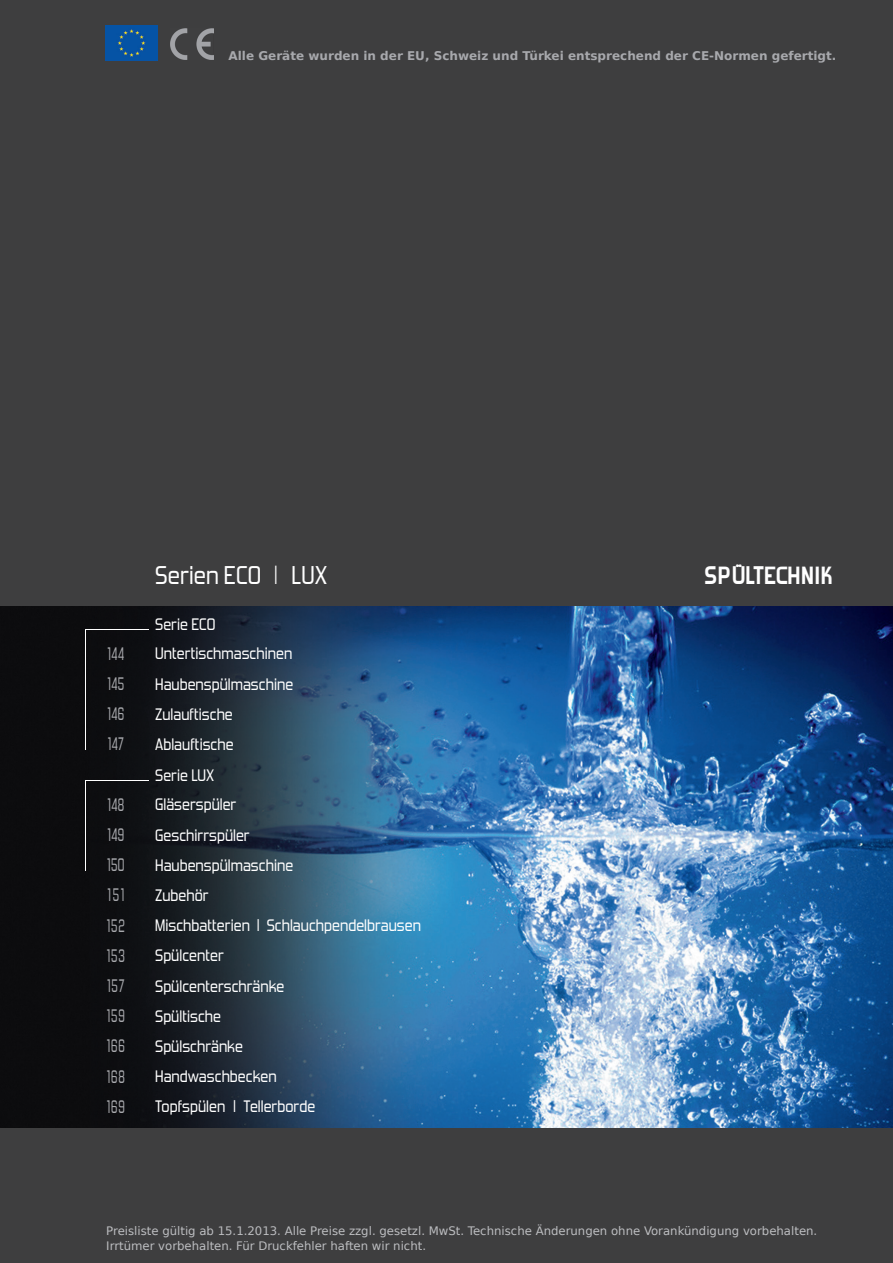
<style>
.page{position:relative;width:893px;height:1263px;background:#3e3e3f}
.page>*{position:absolute;margin:0;border:0;box-sizing:border-box;transform-origin:0 0}
.t1{font:700 28.5px "Forgotten Futurist";letter-spacing:.005em;color:#fff}
.t2{font:25.5px "Forgotten Futurist Rg";color:#fff}
.t3{font:18px "Forgotten Futurist Rg";letter-spacing:.07em;color:#a8a9ad;scale:.7 1}
.t4{font:16.5px/31px "Forgotten Futurist Rg";color:#fff}
.t5{font:700 12px "DejaVu LGC Sans";color:#a8a9ad}
.t6{font:11.7px/15px "DejaVu LGC Sans";color:#bcbdc0}
.s1{font-family:"Helvetica 33";font-weight:100;font-stretch:expanded}
.s2{font-family:"Helvetica Neue LT Std";font-weight:300}
</style>
<div class="page">
<img style="left:0;top:607px;width:893px;height:520px">
<hr style="left:85px;top:630px;width:1px;height:120px;background:#fff">
<hr style="left:85px;top:629px;width:64px;height:1px;background:#fff">
<hr style="left:85px;top:781px;width:1px;height:90px;background:#fff">
<hr style="left:85px;top:780px;width:64px;height:1px;background:#fff">
<img style="left:105px;top:26px;width:52px;height:35px">
<img style="left:170px;top:28px;width:44px;height:31px">
<p class="t5" style="left:229px;top:46px;width:609px">Alle Geräte wurden in der EU, Schweiz und Türkei entsprechend der CE-Normen gefertigt.</p>
<h2 class="t2" style="left:155px;top:560px;width:173px">Serien ECO <span class="s1">I</span> LUX</h2>
<h1 class="t1" style="left:704px;top:563px;width:131px">SPÜLTECHNIK</h1>
<p class="t4" style="left:155px;top:608px;width:62px">Serie ECO</p>
<p class="t3" style="left:108px;top:643px;width:25px">144</p>
<p class="t4" style="left:155px;top:638px;width:139px">Untertischmaschinen</p>
<p class="t3" style="left:107px;top:673px;width:26px">145</p>
<p class="t4" style="left:155px;top:668px;width:140px">Haubenspülmaschine</p>
<p class="t3" style="left:107px;top:703px;width:26px">146</p>
<p class="t4" style="left:155px;top:698px;width:79px">Zulauftische</p>
<p class="t3" style="left:108px;top:733px;width:25px">147</p>
<p class="t4" style="left:155px;top:728px;width:80px">Ablauftische<br>Serie LUX</p>
<p class="t3" style="left:107px;top:794px;width:26px">148</p>
<p class="t4" style="left:155px;top:789px;width:83px">Gläserspüler</p>
<p class="t3" style="left:107px;top:824px;width:26px">149</p>
<p class="t4" style="left:155px;top:819px;width:96px">Geschirrspüler</p>
<p class="t3" style="left:107px;top:854px;width:26px">150</p>
<p class="t4" style="left:155px;top:849px;width:140px">Haubenspülmaschine</p>
<p class="t3" style="left:107px;top:884px;width:26px">151</p>
<p class="t4" style="left:155px;top:879px;width:55px">Zubehör</p>
<p class="t3" style="left:107px;top:914px;width:27px">152</p>
<p class="t4" style="left:155px;top:910px;width:267px">Mischbatterien <span class="s2">I</span> Schlauchpendelbrausen</p>
<p class="t3" style="left:107px;top:945px;width:27px">153</p>
<p class="t4" style="left:155px;top:940px;width:70px">Spülcenter</p>
<p class="t3" style="left:107px;top:975px;width:26px">157</p>
<p class="t4" style="left:155px;top:970px;width:131px">Spülcenterschränke</p>
<p class="t3" style="left:107px;top:1005px;width:27px">159</p>
<p class="t4" style="left:155px;top:1000px;width:67px">Spültische</p>
<p class="t3" style="left:107px;top:1035px;width:27px">166</p>
<p class="t4" style="left:155px;top:1030px;width:89px">Spülschränke</p>
<p class="t3" style="left:107px;top:1065px;width:27px">168</p>
<p class="t4" style="left:155px;top:1060px;width:123px">Handwaschbecken</p>
<p class="t3" style="left:107px;top:1096px;width:27px">169</p>
<p class="t4" style="left:155px;top:1091px;width:162px">Topfspülen <span class="s2">I</span> Tellerborde</p>
<p class="t6" style="left:106px;top:1223px;width:712px">Preisliste gültig ab 15.1.2013. Alle Preise zzgl. gesetzl. MwSt. Technische Änderungen ohne Vorankündigung vorbehalten.<br>Irrtümer vorbehalten. Für Druckfehler haften wir nicht.</p>
</div>
